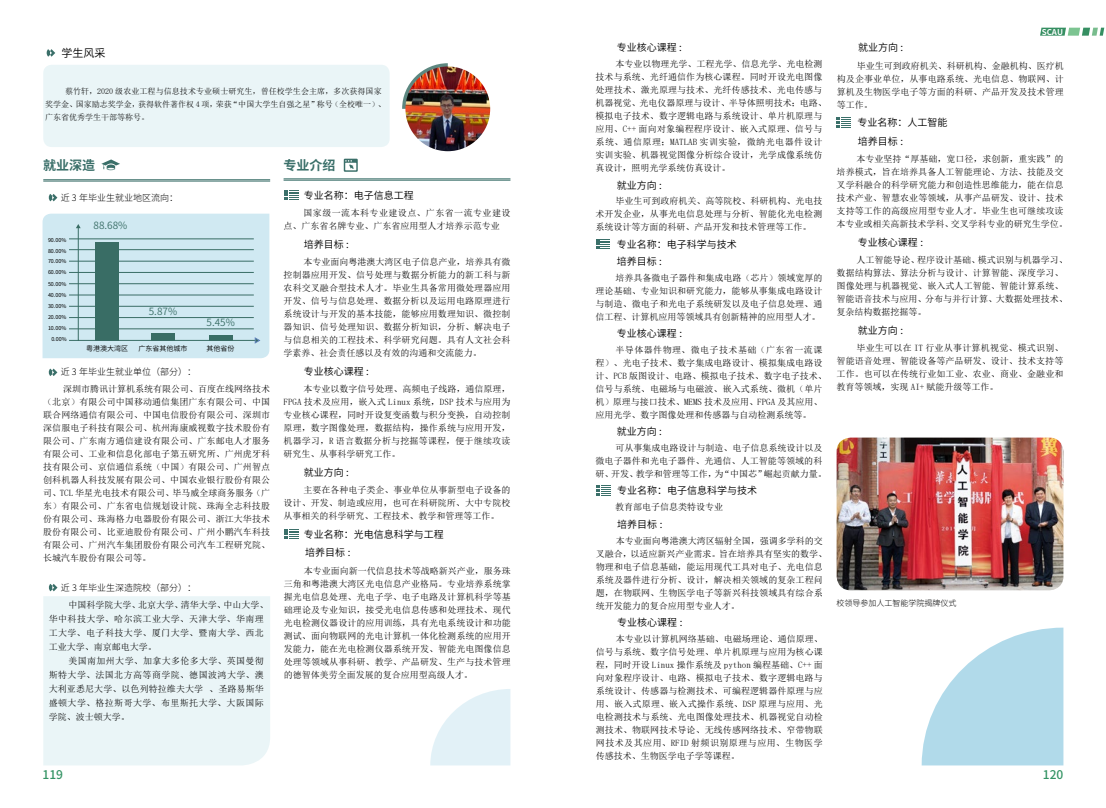
<style>
.page{position:relative;width:1106px;height:808px;background:#fff}
.page>*{position:absolute;margin:0;border:0;box-sizing:border-box;transform-origin:0 0}
.t1{font:700 13px "Source Han Sans CN";color:#3a6f69}
.t2{font:500 12px "Source Han Sans CN";color:#359465}
.t3{font:11px "Source Han Sans CN";color:#000}
.t4{font:10px "Source Han Sans CN";color:#000}
.t5{font:10px "Source Han Sans CN";color:#396d65}
.t6{font:9px/13px "Sim Sun";letter-spacing:.01em;color:#000;text-align:justify}
.t7{font:9px/14px "Sim Sun";letter-spacing:.045em;color:#000}
.t8{font:300 9px "Source Han Sans CN";color:#000}
.t9{font:8px/13px "Sim Sun";color:#000}
.t10{font:300 8px "Source Han Sans CN";color:#000}
.t11{font:700 8px "Source Han Sans CN";color:#fff}
.t12{font:7px "Source Han Sans CN";color:#000}
.t13{font:5.3px "Source Han Sans CN";color:#000}
</style>
<div class="page">
<svg style="left:1040px;top:28px;width:64px;height:8px"></svg>
<svg style="left:430px;top:689px;width:80px;height:76px"></svg>
<div style="left:43px;top:65px;width:346px;height:82px;background:#eaf5f7;border-radius:9px"></div>
<div style="left:43px;top:596px;width:227px;height:169px;background:#eaf5f7"></div>
<hr style="left:283px;top:179px;width:227px;height:1px;background:#3a6f69">
<hr style="left:283px;top:180px;width:227px;height:1px;background:#3a6f69">
<hr style="left:43px;top:180px;width:227px;height:1px;background:#3a6f69">
<hr style="left:43px;top:181px;width:227px;height:1px;background:#3a6f69">
<svg style="left:284px;top:529px;width:14px;height:10px"></svg>
<svg style="left:284px;top:190px;width:14px;height:10px"></svg>
<svg style="left:344px;top:159px;width:14px;height:13px"></svg>
<svg style="left:101px;top:159px;width:19px;height:11px"></svg>
<svg style="left:46px;top:49px;width:9px;height:8px"></svg>
<svg style="left:48px;top:194px;width:9px;height:7px"></svg>
<svg style="left:48px;top:369px;width:9px;height:7px"></svg>
<svg style="left:48px;top:584px;width:10px;height:7px"></svg>
<svg style="left:43px;top:214px;width:226px;height:144px;background:#cbe5ed"></svg>
<hr style="left:69px;top:329px;width:185px;height:1px;background:#396d65">
<hr style="left:69px;top:317px;width:185px;height:1px;background:#396d65">
<hr style="left:69px;top:306px;width:185px;height:1px;background:#396d65">
<hr style="left:69px;top:295px;width:185px;height:1px;background:#396d65">
<hr style="left:69px;top:284px;width:185px;height:1px;background:#396d65">
<hr style="left:69px;top:272px;width:185px;height:1px;background:#396d65">
<hr style="left:69px;top:261px;width:185px;height:1px;background:#396d65">
<hr style="left:69px;top:249px;width:185px;height:1px;background:#396d65">
<hr style="left:69px;top:239px;width:185px;height:1px;background:#396d65">
<div style="left:95px;top:242px;width:24px;height:98px;background:#396d65"></div>
<div style="left:151px;top:333px;width:23px;height:7px;background:#396d65"></div>
<div style="left:209px;top:335px;width:23px;height:5px;background:#396d65"></div>
<svg style="left:596px;top:239px;width:14px;height:10px"></svg>
<svg style="left:596px;top:485px;width:14px;height:11px"></svg>
<svg style="left:836px;top:118px;width:15px;height:10px"></svg>
<img style="left:836px;top:438px;width:227px;height:152px">
<svg style="left:921px;top:628px;width:142px;height:137px"></svg>
<svg style="left:402px;top:63px;width:46px;height:46px"></svg>
<img style="left:405px;top:66px;width:85px;height:85px;border-radius:42px">
<p class="t3" style="left:62px;top:47px;width:45px">学生风采</p>
<p class="t9" style="left:45px;top:85px;width:342px;text-indent:20px">蔡竹轩，2020 级农业工程与信息技术专业硕士研究生，曾任校学生会主席，多次获得国家奖学金、国家励志奖学金，获得软件著作权 4 项，荣获“中国大学生自强之星”称号（全校唯一）、广东省优秀学生干部等称号。</p>
<h1 class="t1" style="left:43px;top:158px;width:53px">就业深造</h1>
<p class="t8" style="left:61px;top:193px;width:119px">近 3 年毕业生就业地区流向：</p>
<p class="t13" style="left:48px;top:237px;width:20px">90.00%</p>
<p class="t13" style="left:48px;top:248px;width:20px">80.00%</p>
<p class="t13" style="left:48px;top:259px;width:20px">70.00%</p>
<p class="t13" style="left:48px;top:270px;width:20px">60.00%</p>
<p class="t13" style="left:48px;top:281px;width:20px">50.00%</p>
<p class="t13" style="left:48px;top:292px;width:20px">40.00%</p>
<p class="t13" style="left:48px;top:303px;width:20px">30.00%</p>
<p class="t13" style="left:48px;top:315px;width:20px">20.00%</p>
<p class="t13" style="left:48px;top:326px;width:20px">10.00%</p>
<p class="t13" style="left:51px;top:337px;width:17px">0.00%</p>
<p class="t5" style="left:94px;top:220px;width:35px">88.68%</p>
<p class="t5" style="left:149px;top:306px;width:30px">5.87%</p>
<p class="t5" style="left:206px;top:317px;width:30px">5.45%</p>
<p class="t12" style="left:86px;top:344px;width:44px">粤港澳大湾区</p>
<p class="t12" style="left:138px;top:344px;width:50px">广东省其他城市</p>
<p class="t12" style="left:206px;top:344px;width:29px">其他省份</p>
<p class="t8" style="left:61px;top:367px;width:137px">近 3 年毕业生就业单位（部分）：</p>
<p class="t6" style="left:43px;top:382px;width:228px;text-indent:20px">深圳市腾讯计算机系统有限公司、百度在线网络技术（北京）有限公司中国移动通信集团广东有限公司、中国联合网络通信有限公司、中国电信股份有限公司、深圳市深信服电子科技有限公司、杭州海康威视数字技术股份有限公司、广东南方通信建设有限公司、广东邮电人才服务有限公司、工业和信息化部电子第五研究所、广州虎牙科技有限公司、京信通信系统（中国）有限公司、广州智点创科机器人科技发展有限公司、中国农业银行股份有限公司、TCL 华星光电技术有限公司、毕马威全球商务服务（广东）有限公司、广东省电信规划设计院、珠海全志科技股份有限公司、珠海格力电器股份有限公司、浙江大华技术股份有限公司、比亚迪股份有限公司、广州小鹏汽车科技有限公司、广州汽车集团股份有限公司汽车工程研究院、长城汽车股份有限公司等。</p>
<p class="t8" style="left:61px;top:583px;width:137px">近 3 年毕业生深造院校（部分）：</p>
<p class="t7" style="left:49px;top:598px;width:221px;text-indent:20px">中国科学院大学、北京大学、清华大学、中山大学、华中科技大学、哈尔滨工业大学、天津大学、华南理工大学、电子科技大学、厦门大学、暨南大学、西北工业大学、南京邮电大学。</p>
<p class="t6" style="left:49px;top:654px;width:217px;line-height:14px;text-indent:20px">美国南加州大学、加拿大多伦多大学、英国曼彻斯特大学、法国北方高等商学院、德国波鸿大学、澳大利亚悉尼大学、以色列特拉维夫大学 、圣路易斯华盛顿大学、格拉斯哥大学、布里斯托大学、大阪国际学院、波士顿大学。</p>
<h1 class="t1" style="left:283px;top:158px;width:53px">专业介绍</h1>
<p class="t4" style="left:304px;top:190px;width:111px">专业名称：电子信息工程</p>
<p class="t6" style="left:283px;top:206px;width:228px;text-indent:20px">国家级一流本科专业建设点、广东省一流专业建设点、广东省名牌专业、广东省应用型人才培养示范专业</p>
<p class="t6" style="left:283px;top:255px;width:228px;text-indent:20px">本专业面向粤港澳大湾区电子信息产业，培养具有微控制器应用开发、信号处理与数据分析能力的新工科与新农科交叉融合型技术人才。毕业生具备常用微处理器应用开发、信号与信息处理、数据分析以及运用电路原理进行系统设计与开发的基本技能，能够应用数理知识、微控制器知识、信号处理知识、数据分析知识，分析、解决电子与信息相关的工程技术、科学研究问题。具有人文社会科学素养、社会责任感以及有效的沟通和交流能力。</p>
<p class="t4" style="left:304px;top:239px;width:47px">培养目标 :</p>
<p class="t4" style="left:304px;top:366px;width:67px">专业核心课程 :</p>
<p class="t6" style="left:283px;top:382px;width:228px;text-indent:20px">本专业以数字信号处理、高频电子线路，通信原理，FPGA 技术及应用，嵌入式 Linux 系统，DSP 技术与应用为专业核心课程，同时开设复变函数与积分变换，自动控制原理，数字图像处理，数据结构，操作系统与应用开发，机器学习，R 语言数据分析与挖掘等课程，便于继续攻读研究生、从事科学研究工作。</p>
<p class="t4" style="left:304px;top:467px;width:47px">就业方向 :</p>
<p class="t6" style="left:283px;top:483px;width:228px;text-indent:20px">主要在各种电子类企、事业单位从事新型电子设备的设计、开发、制造或应用，也可在科研院所、大中专院校从事相关的科学研究、工程技术、教学和管理等工作。</p>
<p class="t4" style="left:304px;top:529px;width:141px">专业名称：光电信息科学与工程</p>
<p class="t4" style="left:305px;top:547px;width:47px">培养目标 :</p>
<p class="t6" style="left:284px;top:564px;width:228px;text-indent:20px">本专业面向新一代信息技术等战略新兴产业，服务珠三角和粤港澳大湾区光电信息产业格局。专业培养系统掌握光电信息处理、光电子学、电子电路及计算机科学等基础理论及专业知识，接受光电信息传感和处理技术、现代光电检测仪器设计的应用训练，具有光电系统设计和功能测试、面向物联网的光电计算机一体化检测系统的应用开发能力，能在光电检测仪器系统开发、智能光电图像信息处理等领域从事科研、教学、产品研发、生产与技术管理的德智体美劳全面发展的复合应用型高级人才。</p>
<p class="t4" style="left:617px;top:43px;width:67px">专业核心课程 :</p>
<p class="t6" style="left:595px;top:58px;width:233px;text-align:left;text-indent:20px">本专业以物理光学、工程光学、信息光学、光电检测技术与系统、光纤通信作为核心课程。同时开设光电图像处理技术、激光原理与技术、光纤传感技术、光电传感与机器视觉、光电仪器原理与设计、半导体照明技术；电路、模拟电子技术、数字逻辑电路与系统设计、单片机原理与应用、C++ 面向对象编程程序设计、嵌入式原理、信号与系统、通信原理；MATLAB 实训实验，微纳光电器件设计实训实验、机器视觉图像分析综合设计，光学成像系统仿真设计，照明光学系统仿真设计。</p>
<p class="t4" style="left:617px;top:180px;width:47px">就业方向 :</p>
<p class="t6" style="left:595px;top:195px;width:228px;text-indent:20px">毕业生可到政府机关、高等院校、科研机构、光电技术开发企业，从事光电信息处理与分析、智能化光电检测系统设计等方面的科研、产品开发和技术管理等工作。</p>
<p class="t4" style="left:617px;top:239px;width:121px">专业名称：电子科学与技术</p>
<p class="t4" style="left:617px;top:256px;width:47px">培养目标 :</p>
<p class="t6" style="left:595px;top:271px;width:228px;text-indent:20px">培养具备微电子器件和集成电路（芯片）领域宽厚的理论基础、专业知识和研究能力，能够从事集成电路设计与制造、微电子和光电子系统研发以及电子信息处理、通信工程、计算机应用等领域具有创新精神的应用型人才。</p>
<p class="t6" style="left:595px;top:343px;width:233px;text-align:left;text-indent:20px">半导体器件物理、微电子技术基础（广东省一流课程）、光电子技术、数字集成电路设计、模拟集成电路设计、PCB 版图设计、电路、模拟电子技术、数字电子技术、信号与系统、电磁场与电磁波、嵌入式系统、微机（单片机）原理与接口技术、MEMS 技术及应用、FPGA 及其应用、应用光学、数字图像处理和传感器与自动检测系统等。</p>
<p class="t6" style="left:595px;top:441px;width:233px;text-align:left;text-indent:20px">可从事集成电路设计与制造、电子信息系统设计以及微电子器件和光电子器件、光通信、人工智能等领域的科研、开发、教学和管理等工作，为“中国芯”崛起贡献力量。</p>
<p class="t4" style="left:617px;top:328px;width:67px">专业核心课程 :</p>
<p class="t4" style="left:617px;top:426px;width:47px">就业方向 :</p>
<p class="t4" style="left:617px;top:485px;width:141px">专业名称：电子信息科学与技术</p>
<p class="t6" style="left:615px;top:501px;width:109px">教育部电子信息类特设专业</p>
<p class="t6" style="left:596px;top:534px;width:233px;text-align:left;text-indent:20px">本专业面向粤港澳大湾区辐射全国，强调多学科的交叉融合，以适应新兴产业需求。旨在培养具有坚实的数学、物理和电子信息基础，能运用现代工具对电子、光电信息系统及器件进行分析、设计，解决相关领域的复杂工程问题，在物联网、生物医学电子等新兴科技领域具有综合系统开发能力的复合应用型专业人才。</p>
<p class="t6" style="left:596px;top:632px;width:228px;text-indent:20px">本专业以计算机网络基础、电磁场理论、通信原理、信号与系统、数字信号处理、单片机原理与应用为核心课程，同时开设 Linux 操作系统及 python 编程基础、C++ 面向对象程序设计、电路、模拟电子技术、数字逻辑电路与系统设计、传感器与检测技术、可编程逻辑器件原理与应用、嵌入式原理、嵌入式操作系统、DSP 原理与应用、光电检测技术与系统、光电图像处理技术、机器视觉自动检测技术、物联网技术导论、无线传感网络技术、窄带物联网技术及其应用、RFID 射频识别原理与应用、生物医学传感技术、生物医学电子学等课程。</p>
<p class="t4" style="left:617px;top:519px;width:47px">培养目标 :</p>
<p class="t4" style="left:617px;top:617px;width:67px">专业核心课程 :</p>
<p class="t4" style="left:858px;top:43px;width:47px">就业方向 :</p>
<p class="t11" style="left:1041px;top:28px;width:23px">SCAU</p>
<p class="t6" style="left:837px;top:59px;width:228px;text-indent:20px">毕业生可到政府机关、科研机构、金融机构、医疗机构及企事业单位，从事电路系统、光电信息、物联网、计算机及生物医学电子等方面的科研、产品开发及技术管理等工作。</p>
<p class="t4" style="left:857px;top:118px;width:91px">专业名称：人工智能</p>
<p class="t4" style="left:857px;top:136px;width:47px">培养目标 :</p>
<p class="t6" style="left:836px;top:153px;width:233px;text-align:left;text-indent:20px">本专业坚持“厚基础，宽口径，求创新，重实践”的培养模式，旨在培养具备人工智能理论、方法、技能及交叉学科融合的科学研究能力和创造性思维能力，能在信息技术产业、智慧农业等领域，从事产品研发、设计、技术支持等工作的高级应用型专业人才。毕业生也可继续攻读本专业或相关高新技术学科、交叉学科专业的研究生学位。</p>
<p class="t6" style="left:836px;top:254px;width:233px;text-align:left;text-indent:20px">人工智能导论、程序设计基础、模式识别与机器学习、数据结构算法、算法分析与设计、计算智能、深度学习、图像处理与机器视觉、嵌入式人工智能、智能计算系统、智能语音技术与应用、分布与并行计算、大数据处理技术、复杂结构数据挖掘等。</p>
<p class="t6" style="left:836px;top:342px;width:228px;text-indent:20px">毕业生可以在 IT 行业从事计算机视觉、模式识别、智能语音处理、智能设备等产品研发、设计、技术支持等工作。也可以在传统行业如工业、农业、商业、金融业和教育等领域，实现 AI+ 赋能升级等工作。</p>
<p class="t4" style="left:857px;top:237px;width:67px">专业核心课程 :</p>
<p class="t4" style="left:857px;top:325px;width:47px">就业方向 :</p>
<p class="t10" style="left:836px;top:599px;width:121px">校领导参加人工智能学院揭牌仪式</p>
<h2 class="t2" style="left:43px;top:768px;width:22px">119</h2>
<h2 class="t2" style="left:1042px;top:768px;width:22px">120</h2>
</div>
